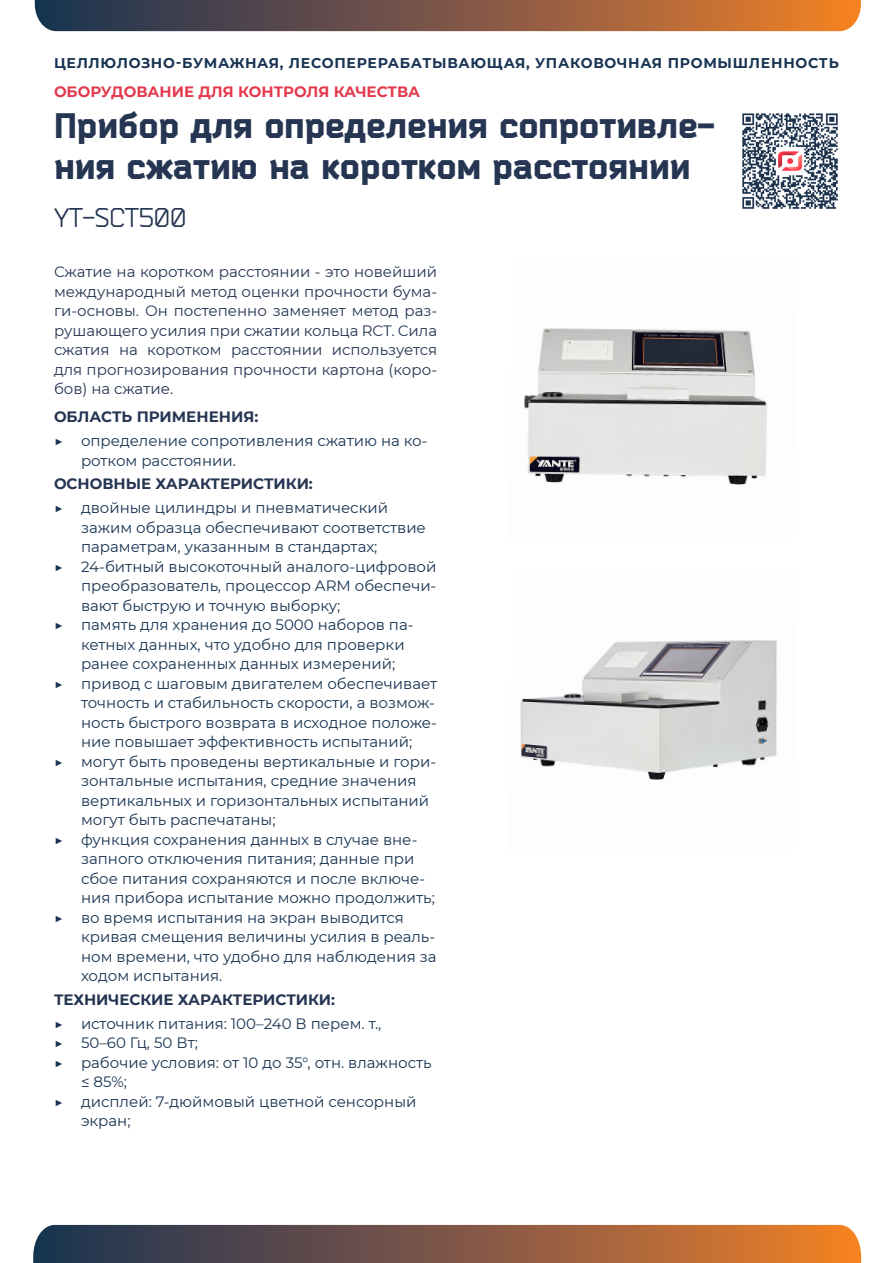
<style>
.page{position:relative;width:893px;height:1263px;background:#fff}
.page>*{position:absolute;margin:0;border:0;box-sizing:border-box;transform-origin:0 0}
.Paragraph_Style_4{font:900 34.5px/41.4px "Bender";color:#253552}
.Paragraph_Style_5{font:27px "Bender";color:#253552}
.t1{font:15px/19.5px "Montserrat";color:#183452}
.Paragraph_Style_6{font:15px/19.5px "Montserrat";color:#253552;text-align:justify}
.Paragraph_Style_6-2{font:700 15px "Montserrat";color:#253552}
.t2{font:700 15px "Montserrat";color:#e43a4e}
.t3{font:700 14.1px "Montserrat";letter-spacing:.05em;color:#183452}
</style>
<div class="page">
<svg style="left:33px;top:1225px;width:828px;height:38px;background:#825944"></svg>
<svg style="left:35px;top:0;width:826px;height:31px;background:#825944"></svg>
<img style="left:742px;top:113px;width:96px;height:96px">
<img style="left:524px;top:328px;width:243px;height:157px">
<img style="left:520px;top:640px;width:257px;height:140px">
<p class="t3" style="left:54px;top:52px;width:786px">ЦЕЛЛЮЛОЗНО-БУМАЖНАЯ, ЛЕСОПЕРЕРАБАТЫВАЮЩАЯ, УПАКОВОЧНАЯ ПРОМЫШЛЕННОСТЬ</p>
<p class="t2" style="left:54px;top:81px;width:368px">ОБОРУДОВАНИЕ ДЛЯ КОНТРОЛЯ КАЧЕСТВА</p>
<p class="Paragraph_Style_4" style="left:54px;top:104px;width:662px">Прибор для определения сопротивле&shy;ния сжатию на коротком расстоянии</p>
<p class="Paragraph_Style_5" style="left:54px;top:202px;width:134px">YT-SCT500</p>
<p class="Paragraph_Style_6" style="left:54px;top:262px;width:385px">Сжатие на коротком расстоянии - это новейший международный метод оценки прочности бума&shy;ги-основы. Он постепенно заменяет метод раз&shy;рушающего усилия при сжатии кольца RCT. Сила сжатия на коротком расстоянии используется для прогнозирования прочности картона (коро&shy;бов) на сжатие.</p>
<p class="Paragraph_Style_6-2" style="left:54px;top:406px;width:206px">ОБЛАСТЬ ПРИМЕНЕНИЯ:</p>
<p class="t1" style="left:81px;top:430px;width:348px;text-indent:-27px">▶ определение сопротивления сжатию на ко&shy;ротком расстоянии.</p>
<p class="Paragraph_Style_6-2" style="left:54px;top:473px;width:260px">ОСНОВНЫЕ ХАРАКТЕРИСТИКИ:</p>
<p class="t1" style="left:81px;top:497px;width:346px;text-indent:-27px">▶ двойные цилиндры и пневматический зажим образца обеспечивают соответствие параметрам, указанным в стандартах;</p>
<p class="t1" style="left:81px;top:556px;width:357px;text-align:justify;text-indent:-27px">▶ 24-битный высокоточный аналого-цифровой преобразователь, процессор ARM обеспечи&shy;вают быструю и точную выборку;</p>
<p class="t1" style="left:81px;top:614px;width:334px;text-indent:-27px">▶ память для хранения до 5000 наборов па&shy;кетных данных, что удобно для проверки ранее сохраненных данных измерений;</p>
<p class="t1" style="left:81px;top:673px;width:358px;text-indent:-27px">▶ привод с шаговым двигателем обеспечивает точность и стабильность скорости, а возмож&shy;ность быстрого возврата в исходное положе&shy;ние повышает эффективность испытаний;</p>
<p class="t1" style="left:81px;top:751px;width:357px;text-indent:-27px">▶ могут быть проведены вертикальные и гори&shy;зонтальные испытания, средние значения вертикальных и горизонтальных испытаний могут быть распечатаны;</p>
<p class="t1" style="left:81px;top:829px;width:355px;text-indent:-27px">▶ функция сохранения данных в случае вне&shy;запного отключения питания; данные при сбое питания сохраняются и после включе&shy;ния прибора испытание можно продолжить;</p>
<p class="t1" style="left:81px;top:907px;width:357px;text-indent:-27px">▶ во время испытания на экран выводится кривая смещения величины усилия в реаль&shy;ном времени, что удобно для наблюдения за ходом испытания.</p>
<p class="Paragraph_Style_6-2" style="left:54px;top:989px;width:283px">ТЕХНИЧЕСКИЕ ХАРАКТЕРИСТИКИ:</p>
<p class="t1" style="left:54px;top:1013px;width:329px">▶ источник питания: 100–240 В перем. т.,</p>
<p class="t1" style="left:54px;top:1032px;width:145px">▶ 50–60 Гц, 50 Вт;</p>
<p class="t1" style="left:81px;top:1052px;width:352px;text-indent:-27px">▶ рабочие условия: от 10 до 35°, отн. влажность ≤ 85%;</p>
<p class="t1" style="left:81px;top:1091px;width:337px;text-indent:-27px">▶ дисплей: 7-дюймовый цветной сенсорный экран;</p>
</div>
